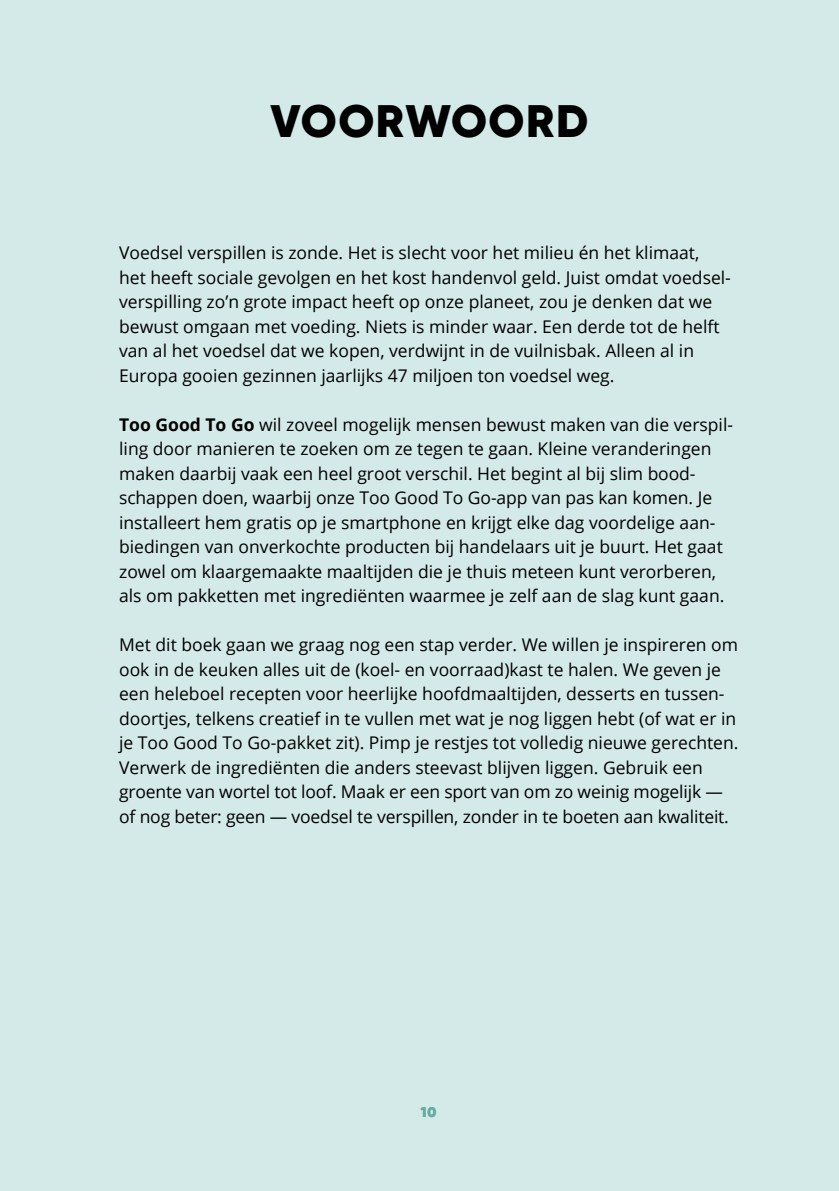
<style>
.page{position:relative;width:839px;height:1191px;background:#fff}
.page>*{position:absolute;margin:0;border:0;box-sizing:border-box;transform-origin:0 0}
.t1{font:900 45.5px "Gilroy";letter-spacing:.035em;color:#000}
.t2{font:17.5px/24.5px "Open Sans";color:#000}
.t3{font:900 14px "Gilroy";color:#68aba1}
.s1{font-weight:700}
</style>
<div class="page">
<div style="left:0;top:0;width:838px;height:1191px;background:#d4eae8"></div>
<h1 class="t1" style="left:270px;top:92px;width:319px">VOORWOORD</h1>
<p class="t2" style="left:119px;top:240px;width:613px">Voedsel verspillen is zonde. Het is slecht voor het milieu én het klimaat,<br>het heeft sociale gevolgen en het kost handenvol geld. Juist omdat voedsel&shy;verspilling zo’n grote impact heeft op onze planeet, zou je denken dat we bewust omgaan met voeding. Niets is minder waar. Een derde tot de helft van al het voedsel dat we kopen, verdwijnt in de vuilnisbak. Alleen al in Europa gooien gezinnen jaarlijks 47 miljoen ton voedsel weg.</p>
<p class="t2" style="left:119px;top:411px;width:615px"><span class="s1">Too Good To Go</span> wil zoveel mogelijk mensen bewust maken van die verspil&shy;ling door manieren te zoeken om ze tegen te gaan. Kleine veranderingen maken daarbij vaak een heel groot verschil. Het begint al bij slim bood&shy;schappen doen, waarbij onze Too Good To Go-app van pas kan komen. Je installeert hem gratis op je smartphone en krijgt elke dag voordelige aan&shy;biedingen van onverkochte producten bij handelaars uit je buurt. Het gaat zowel om klaargemaakte maaltijden die je thuis meteen kunt verorberen, als om pakketten met ingrediënten waarmee je zelf aan de slag kunt gaan.</p>
<p class="t2" style="left:119px;top:632px;width:620px">Met dit boek gaan we graag nog een stap verder. We willen je inspireren om ook in de keuken alles uit de (koel- en voorraad)kast te halen. We geven je een heleboel recepten voor heerlijke hoofdmaaltijden, desserts en tussen&shy;doortjes, telkens creatief in te vullen met wat je nog liggen hebt (of wat er in je Too Good To Go-pakket zit). Pimp je restjes tot volledig nieuwe gerechten.<br>Verwerk de ingrediënten die anders steevast blijven liggen. Gebruik een groente van wortel tot loof. Maak er een sport van om zo weinig mogelijk — of nog beter: geen — voedsel te verspillen, zonder in te boeten aan kwaliteit.</p>
<p class="t3" style="left:421px;top:1103px;width:17px">10</p>
</div>
